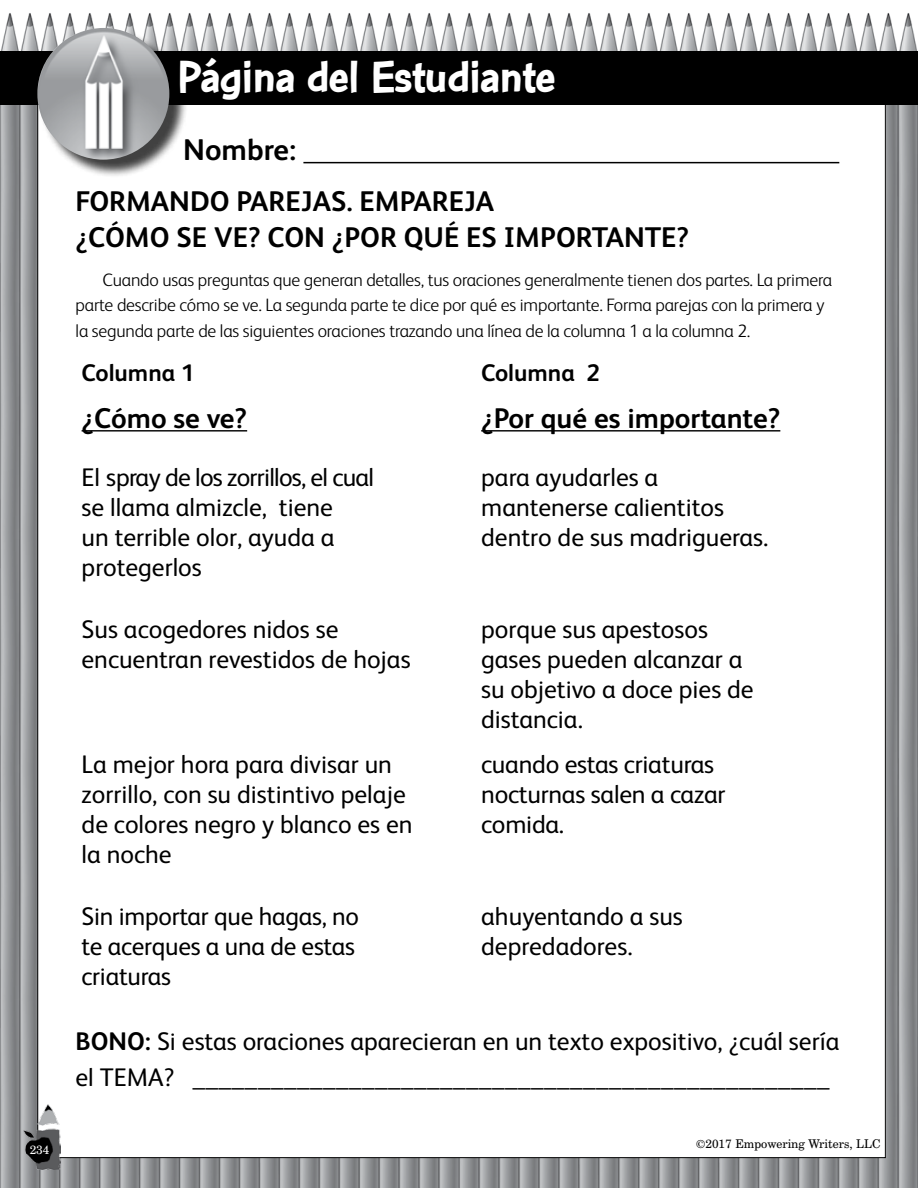
<style>
.page{position:relative;width:918px;height:1188px;background:#fff}
.page>*{position:absolute;margin:0;border:0;box-sizing:border-box;transform-origin:0 0}
.t1{font:700 48px "Con Brush";letter-spacing:-.02em;color:#fff}
.t2{font:700 30px "FS Albert";color:#000}
.t3{font:700 28.5px/36px "FS Albert";color:#000}
.t4{font:25.5px/30px "FS Albert";color:#000}
.t5{font:700 24px "FS Albert";color:#000}
.t6{font:300 18px/25.5px "FS Albert";letter-spacing:-.01em;color:#000}
.t7{font:12px "Century Schoolbook BT";color:#000}
.t8{font:12px "Century Schoolbook BT";color:#fff}
.s1{font-weight:700}
</style>
<div class="page">
<img style="left:0;top:13px;width:918px;height:1175px">
<div style="left:38px;top:68px;width:847px;height:1090px;background:#fff"></div>
<div style="left:0;top:51px;width:918px;height:54px;background:#000"></div>
<div style="left:40px;top:30px;width:148px;height:148px;background:#000;opacity:.75"></div>
<img style="left:37px;top:28px;width:132px;height:132px;border-radius:66px">
<img style="left:24px;top:1104px;width:37px;height:66px">
<hr style="left:303px;top:162px;width:536px;height:1px;background:#000">
<hr style="left:82px;top:430px;width:165px;height:2px;background:#000">
<hr style="left:481px;top:430px;width:299px;height:2px;background:#000">
<h1 class="t1" style="left:177px;top:48px;width:380px">Página del Estudiante</h1>
<p class="t2" style="left:183px;top:129px;width:114px">Nombre:</p>
<p class="t3" style="left:76px;top:182px;width:615px">FORMANDO PAREJAS. EMPAREJA<br>¿CÓMO SE VE? CON ¿POR QUÉ ES IMPORTANTE?</p>
<p class="t6" style="left:76px;top:266px;width:758px;text-indent:27px">Cuando usas preguntas que generan detalles, tus oraciones generalmente tienen dos partes. La primera parte describe cómo se ve. La segunda parte te dice por qué es importante. Forma parejas con la primera y la segunda parte de las siguientes oraciones trazando una línea de la columna 1 a la columna 2.</p>
<p class="t5" style="left:82px;top:357px;width:114px">Columna 1</p>
<p class="t5" style="left:481px;top:357px;width:120px">Columna 2</p>
<p class="t3" style="left:82px;top:399px;width:167px">¿Cómo se ve?</p>
<p class="t3" style="left:481px;top:399px;width:301px">¿Por qué es importante?</p>
<p class="t4" style="left:82px;top:461px;width:294px">El spray de los zorrillos, el cual se llama almizcle, tiene<br>un terrible olor, ayuda a protegerlos</p>
<p class="t4" style="left:481px;top:461px;width:289px">para ayudarles a mantenerse calientitos dentro de sus madrigueras.</p>
<p class="t4" style="left:82px;top:613px;width:331px">Sus acogedores nidos se encuentran revestidos de hojas</p>
<p class="t4" style="left:481px;top:613px;width:274px">porque sus apestosos gases pueden alcanzar a su objetivo a doce pies de distancia.</p>
<p class="t4" style="left:82px;top:748px;width:333px">La mejor hora para divisar un zorrillo, con su distintivo pelaje de colores negro y blanco es en la noche</p>
<p class="t4" style="left:481px;top:748px;width:246px">cuando estas criaturas nocturnas salen a cazar comida.</p>
<p class="t4" style="left:82px;top:900px;width:279px">Sin importar que hagas, no te acerques a una de estas criaturas</p>
<p class="t4" style="left:481px;top:900px;width:203px">ahuyentando a sus depredadores.</p>
<p class="t4" style="left:76px;top:1022px;width:765px;line-height:36px"><span class="s1">BONO:</span> Si estas oraciones aparecieran en un texto expositivo, ¿cuál sería el TEMA? _________________________________________________</p>
<p class="t8" style="left:30px;top:1142px;width:21px">234</p>
<p class="t7" style="left:696px;top:1136px;width:186px">©2017 Empowering Writers, LLC</p>
</div>
